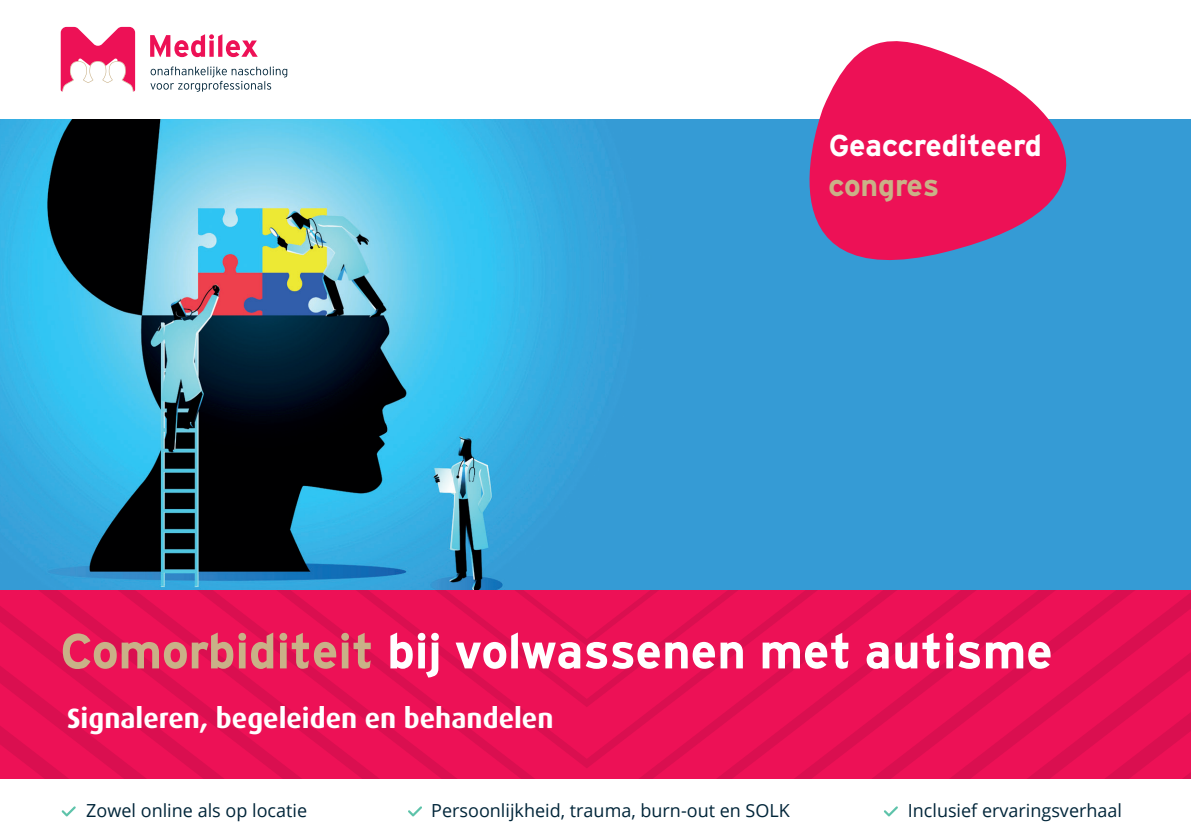
<style>
.page{position:relative;width:1191px;height:840px;background:#fff}
.page>*{position:absolute;margin:0;border:0;box-sizing:border-box;transform-origin:0 0}
.t1{font:52px "Hitthe Road";color:#fff}
.t2{font:32px "Hitthe Road";color:#fff}
.t3{font:32px "Hitthe Road";color:#c9b187}
.t4{font:700 28px "Dax";color:#fff}
.t5{font:18px "Open Sans";color:#002539}
.s1{color:#c9b187}
</style>
<div class="page">
<svg style="left:150px;top:34px;width:108px;height:23px"></svg>
<svg style="left:150px;top:66px;width:137px;height:26px"></svg>
<svg style="left:61px;top:27px;width:74px;height:65px"></svg>
<svg style="left:62px;top:806px;width:14px;height:10px"></svg>
<svg style="left:408px;top:806px;width:14px;height:10px"></svg>
<svg style="left:884px;top:806px;width:14px;height:10px"></svg>
<img style="left:0;top:119px;width:1191px;height:471px">
<svg style="left:0;top:590px;width:1191px;height:169px;background:#e81054"></svg>
<svg style="left:0;top:759px;width:1191px;height:19px;background:#e81054"></svg>
<svg style="left:809px;top:41px;width:257px;height:219px;background:#dc417b"></svg>
<h2 class="t2" style="left:828px;top:132px;width:215px">Geaccrediteerd</h2>
<h2 class="t3" style="left:828px;top:172px;width:112px">congres</h2>
<h1 class="t1" style="left:60px;top:628px;width:994px"><span class="s1">Comorbiditeit</span> bij volwassenen met autisme</h1>
<h3 class="t4" style="left:67px;top:701px;width:488px">Signaleren, begeleiden en behandelen</h3>
<p class="t5" style="left:86px;top:797px;width:222px">Zowel online als op locatie</p>
<p class="t5" style="left:431px;top:797px;width:360px">Persoonlijkheid, trauma, burn-out en SOLK</p>
<p class="t5" style="left:907px;top:797px;width:216px">Inclusief ervaringsverhaal</p>
</div>
